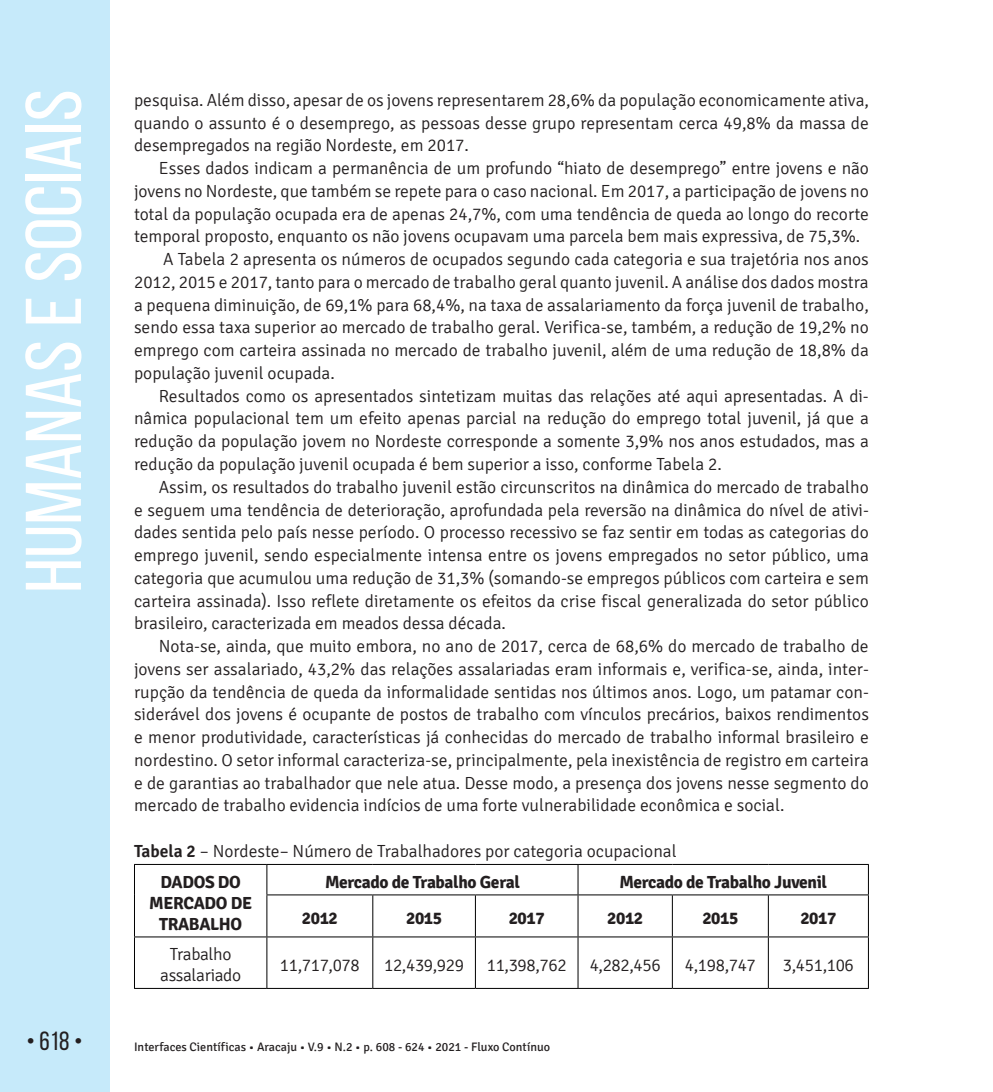
<style>
.page{position:relative;width:993px;height:1092px;background:#fff}
.page>*{position:absolute;margin:0;border:0;box-sizing:border-box;transform-origin:0 0}
.t1{font:78.75px "Bebas Neue";color:#fff;scale:1.09 1}
.t2{font:26.25px "Bebas Neue";color:#231f20}
.t3{font:300 17.5px/22.8px "Signika";color:#231f20;text-align:justify}
.t4{font:700 17.5px/21px "Signika";letter-spacing:-.02em;color:#231f20;text-align:center}
.t5{font:300 17.5px/21px "Signika";letter-spacing:-.02em;color:#231f20;text-align:center}
.t6{font:12.25px "Signika";color:#231f20}
.s1{font-weight:600}
.s2{font-weight:700}
</style>
<div class="page">
<div style="left:0;top:0;width:109px;height:1091px;background:#c6eafa"></div>
<hr style="left:134px;top:863px;width:133px;height:1px;background:#000">
<hr style="left:134px;top:864px;width:1px;height:30px;background:#000">
<hr style="left:134px;top:894px;width:1px;height:42px;background:#000">
<hr style="left:134px;top:987px;width:133px;height:1px;background:#000">
<hr style="left:267px;top:863px;width:105px;height:1px;background:#000">
<hr style="left:266px;top:864px;width:1px;height:30px;background:#000">
<hr style="left:372px;top:863px;width:103px;height:1px;background:#000">
<hr style="left:475px;top:863px;width:103px;height:1px;background:#000">
<hr style="left:578px;top:863px;width:94px;height:1px;background:#000">
<hr style="left:577px;top:864px;width:1px;height:30px;background:#000">
<hr style="left:672px;top:863px;width:96px;height:1px;background:#000">
<hr style="left:768px;top:863px;width:100px;height:1px;background:#000">
<hr style="left:867px;top:864px;width:1px;height:30px;background:#000">
<hr style="left:267px;top:987px;width:105px;height:1px;background:#000">
<hr style="left:372px;top:987px;width:103px;height:1px;background:#000">
<hr style="left:475px;top:987px;width:103px;height:1px;background:#000">
<hr style="left:578px;top:987px;width:94px;height:1px;background:#000">
<hr style="left:672px;top:987px;width:96px;height:1px;background:#000">
<hr style="left:768px;top:987px;width:100px;height:1px;background:#000">
<hr style="left:266px;top:894px;width:106px;height:1px;background:#000">
<hr style="left:266px;top:895px;width:1px;height:41px;background:#000">
<hr style="left:372px;top:894px;width:103px;height:1px;background:#000">
<hr style="left:372px;top:895px;width:1px;height:41px;background:#000">
<hr style="left:475px;top:894px;width:103px;height:1px;background:#000">
<hr style="left:475px;top:895px;width:1px;height:41px;background:#000">
<hr style="left:578px;top:894px;width:94px;height:1px;background:#000">
<hr style="left:577px;top:895px;width:1px;height:41px;background:#000">
<hr style="left:672px;top:894px;width:96px;height:1px;background:#000">
<hr style="left:671px;top:895px;width:1px;height:41px;background:#000">
<hr style="left:768px;top:894px;width:100px;height:1px;background:#000">
<hr style="left:767px;top:895px;width:1px;height:41px;background:#000">
<hr style="left:867px;top:895px;width:1px;height:41px;background:#000">
<hr style="left:134px;top:936px;width:133px;height:1px;background:#000">
<hr style="left:134px;top:937px;width:1px;height:50px;background:#000">
<hr style="left:267px;top:936px;width:105px;height:1px;background:#000">
<hr style="left:266px;top:937px;width:1px;height:50px;background:#000">
<hr style="left:372px;top:936px;width:103px;height:1px;background:#000">
<hr style="left:372px;top:937px;width:1px;height:50px;background:#000">
<hr style="left:475px;top:936px;width:103px;height:1px;background:#000">
<hr style="left:475px;top:937px;width:1px;height:50px;background:#000">
<hr style="left:578px;top:936px;width:94px;height:1px;background:#000">
<hr style="left:577px;top:937px;width:1px;height:50px;background:#000">
<hr style="left:672px;top:936px;width:96px;height:1px;background:#000">
<hr style="left:671px;top:937px;width:1px;height:50px;background:#000">
<hr style="left:768px;top:936px;width:100px;height:1px;background:#000">
<hr style="left:767px;top:937px;width:1px;height:50px;background:#000">
<hr style="left:867px;top:937px;width:1px;height:50px;background:#000">
<h1 class="t1" style="left:11px;top:593px;width:463px;rotate:-90deg">Humanas e Sociais</h1>
<p class="t3" style="left:134px;top:89px;width:736px">pesquisa. Além disso, apesar de os jovens representarem 28,6% da população economicamente ativa, quando o assunto é o desemprego, as pessoas desse grupo representam cerca 49,8% da massa de desempregados na região Nordeste, em 2017.</p>
<p class="t3" style="left:159px;top:157px;width:711px">Esses dados indicam a permanência de um profundo “hiato de desemprego” entre jovens e não</p>
<p class="t3" style="left:134px;top:180px;width:736px">jovens no Nordeste, que também se repete para o caso nacional. Em 2017, a participação de jovens no</p>
<p class="t3" style="left:134px;top:203px;width:736px">total da população ocupada era de apenas 24,7%, com uma tendência de queda ao longo do recorte</p>
<p class="t3" style="left:134px;top:225px;width:727px">temporal proposto, enquanto os não jovens ocupavam uma parcela bem mais expressiva, de 75,3%.</p>
<p class="t3" style="left:163px;top:248px;width:707px">A Tabela 2 apresenta os números de ocupados segundo cada categoria e sua trajetória nos anos</p>
<p class="t3" style="left:134px;top:271px;width:736px">2012, 2015 e 2017, tanto para o mercado de trabalho geral quanto juvenil. A análise dos dados mostra</p>
<p class="t3" style="left:134px;top:294px;width:736px">a pequena diminuição, de 69,1% para 68,4%, na taxa de assalariamento da força juvenil de trabalho,</p>
<p class="t3" style="left:134px;top:316px;width:736px">sendo essa taxa superior ao mercado de trabalho geral. Verifica-se, também, a redução de 19,2% no</p>
<p class="t3" style="left:134px;top:339px;width:736px">emprego com carteira assinada no mercado de trabalho juvenil, além de uma redução de 18,8% da</p>
<p class="t3" style="left:134px;top:362px;width:202px">população juvenil ocupada.</p>
<p class="t3" style="left:159px;top:385px;width:711px">Resultados como os apresentados sintetizam muitas das relações até aqui apresentadas. A di-</p>
<p class="t3" style="left:134px;top:407px;width:736px">nâmica populacional tem um efeito apenas parcial na redução do emprego total juvenil, já que a</p>
<p class="t3" style="left:134px;top:430px;width:736px">redução da população jovem no Nordeste corresponde a somente 3,9% nos anos estudados, mas a</p>
<p class="t3" style="left:134px;top:453px;width:589px">redução da população juvenil ocupada é bem superior a isso, conforme Tabela 2.</p>
<p class="t3" style="left:159px;top:476px;width:711px">Assim, os resultados do trabalho juvenil estão circunscritos na dinâmica do mercado de trabalho</p>
<p class="t3" style="left:134px;top:498px;width:736px">e seguem uma tendência de deterioração, aprofundada pela reversão na dinâmica do nível de ativi-</p>
<p class="t3" style="left:134px;top:521px;width:736px">dades sentida pelo país nesse período. O processo recessivo se faz sentir em todas as categorias do</p>
<p class="t3" style="left:134px;top:544px;width:736px">emprego juvenil, sendo especialmente intensa entre os jovens empregados no setor público, uma</p>
<p class="t3" style="left:134px;top:567px;width:736px">categoria que acumulou uma redução de 31,3% (somando-se empregos públicos com carteira e sem</p>
<p class="t3" style="left:134px;top:589px;width:736px">carteira assinada). Isso reflete diretamente os efeitos da crise fiscal generalizada do setor público</p>
<p class="t3" style="left:134px;top:612px;width:373px">brasileiro, caracterizada em meados dessa década.</p>
<p class="t3" style="left:159px;top:635px;width:711px">Nota-se, ainda, que muito embora, no ano de 2017, cerca de 68,6% do mercado de trabalho de</p>
<p class="t3" style="left:134px;top:658px;width:736px">jovens ser assalariado, 43,2% das relações assalariadas eram informais e, verifica-se, ainda, inter-</p>
<p class="t3" style="left:134px;top:680px;width:736px">rupção da tendência de queda da informalidade sentidas nos últimos anos. Logo, um patamar con-</p>
<p class="t3" style="left:134px;top:703px;width:736px">siderável dos jovens é ocupante de postos de trabalho com vínculos precários, baixos rendimentos</p>
<p class="t3" style="left:134px;top:726px;width:736px">e menor produtividade, características já conhecidas do mercado de trabalho informal brasileiro e</p>
<p class="t3" style="left:134px;top:749px;width:736px">nordestino. O setor informal caracteriza-se, principalmente, pela inexistência de registro em carteira</p>
<p class="t3" style="left:134px;top:771px;width:736px">e de garantias ao trabalhador que nele atua. Desse modo, a presença dos jovens nesse segmento do</p>
<p class="t3" style="left:134px;top:794px;width:651px">mercado de trabalho evidencia indícios de uma forte vulnerabilidade econômica e social.</p>
<p class="t3" style="left:160px;top:836px;width:517px;line-height:30.8px;text-indent:-26px"><span class="s1">Tabela 2</span> – Nordeste– Número de Trabalhadores por categoria ocupacional<br><span class="s2">DADOS DO</span></p>
<p class="t4" style="left:149px;top:892px;width:104px">MERCADO DE<br>TRABALHO</p>
<p class="t4" style="left:325px;top:871px;width:196px">Mercado de Trabalho Geral</p>
<p class="t4" style="left:619px;top:871px;width:209px">Mercado de Trabalho Juvenil</p>
<p class="t4" style="left:302px;top:907px;width:38px">2012</p>
<p class="t4" style="left:406px;top:907px;width:38px">2015</p>
<p class="t4" style="left:508px;top:907px;width:38px">2017</p>
<p class="t4" style="left:607px;top:907px;width:38px">2012</p>
<p class="t4" style="left:702px;top:907px;width:38px">2015</p>
<p class="t4" style="left:800px;top:907px;width:38px">2017</p>
<p class="t5" style="left:160px;top:944px;width:82px">Trabalho assalariado</p>
<p class="t3" style="left:280px;top:953px;width:81px">11,717,078</p>
<p class="t3" style="left:384px;top:953px;width:81px">12,439,929</p>
<p class="t3" style="left:486px;top:953px;width:81px">11,398,762</p>
<p class="t3" style="left:589px;top:953px;width:73px">4,282,456</p>
<p class="t3" style="left:684px;top:953px;width:73px">4,198,747</p>
<p class="t3" style="left:782px;top:953px;width:73px">3,451,106</p>
<h2 class="t2" style="left:26px;top:1026px;width:58px">• 618 •</h2>
<p class="t6" style="left:134px;top:1040px;width:417px">Interfaces Científicas • Aracaju • V.9 • N.2 • p. 608 - 624 • 2021 - Fluxo Contínuo</p>
</div>
